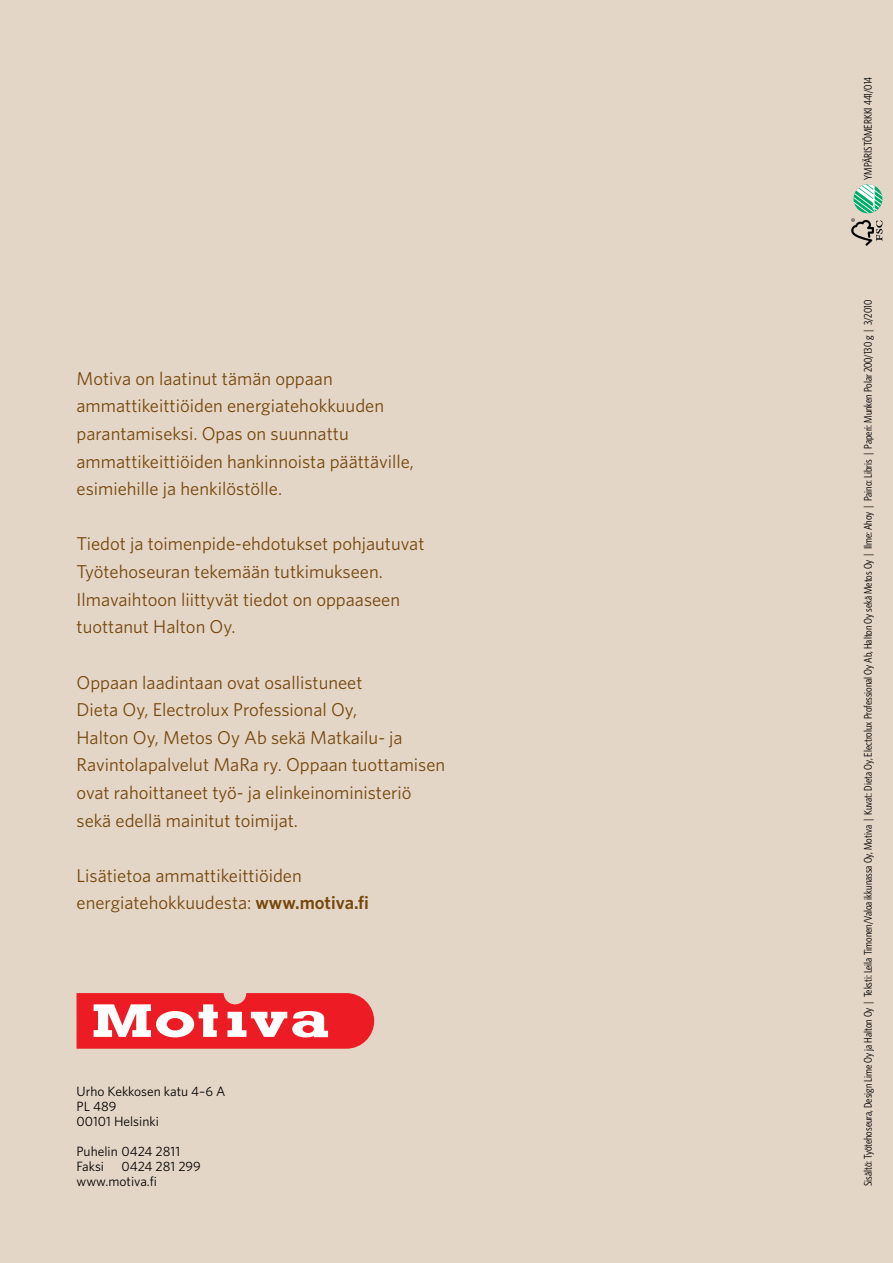
<style>
.page{position:relative;width:893px;height:1263px;background:#e4d6c7}
.page>*{position:absolute;margin:0;border:0;box-sizing:border-box;transform-origin:0 0}
.t1{font:18.6px/27.6px "Whitney";color:#76470b}
.t2{font:13.5px/15px "Whitney";color:#000}
.t3{font:11.1px "Whitney Condensed";color:#000}
.s1{font-weight:600}
</style>
<div class="page">
<svg style="left:77px;top:993px;width:297px;height:56px;background:#f0585d"></svg>
<svg style="left:851px;top:184px;width:31px;height:62px"></svg>
<p class="t1" style="left:77px;top:364px;width:339px">Motiva on laatinut tämän oppaan ammattikeittiöiden energiatehokkuuden parantamiseksi. Opas on suunnattu ammattikeittiöiden hankinnoista päättäville, esimiehille ja henkilöstölle.</p>
<p class="t1" style="left:77px;top:530px;width:349px">Tiedot ja toimenpide-ehdotukset pohjautuvat Työtehoseuran tekemään tutkimukseen.<br>Ilmavaihtoon liittyvät tiedot on oppaaseen tuottanut Halton Oy.</p>
<p class="t1" style="left:77px;top:668px;width:370px">Oppaan laadintaan ovat osallistuneet<br>Dieta Oy, Electrolux Professional Oy,<br>Halton Oy, Metos Oy Ab sekä Matkailu- ja Ravintolapalvelut MaRa ry. Oppaan tuottamisen ovat rahoittaneet työ- ja elinkeinoministeriö sekä edellä mainitut toimijat.</p>
<p class="t1" style="left:77px;top:861px;width:294px">Lisätietoa ammattikeittiöiden energiatehokkuudesta: <span class="s1">www.motiva.fi</span></p>
<p class="t2" style="left:77px;top:1084px;width:150px">Urho Kekkosen katu 4–6 A<br>PL 489<br>00101 Helsinki</p>
<p class="t2" style="left:77px;top:1144px;width:105px">Puhelin 0424 2811<br>Faksi</p>
<p class="t2" style="left:77px;top:1159px;width:126px;text-indent:45px">0424 281 299 www.motiva.fi</p>
<p class="t3" style="left:861px;top:180px;width:104px;rotate:-90deg">YMPÄRISTÖMERKKI 441/014</p>
<p class="t3" style="left:861px;top:1186px;width:888px;rotate:-90deg">Sisältö: Työtehoseura, Design Lime Oy ja Halton Oy | Teksti: Leila Timonen/Valoa ikkunassa Oy, Motiva | Kuvat: Dieta Oy, Electrolux Professional Oy Ab, Halton Oy sekä Metos Oy | Ilme: Ahoy | Paino: Libris | Paperi: Munken Polar 200/130 g | 3/2010</p>
</div>
